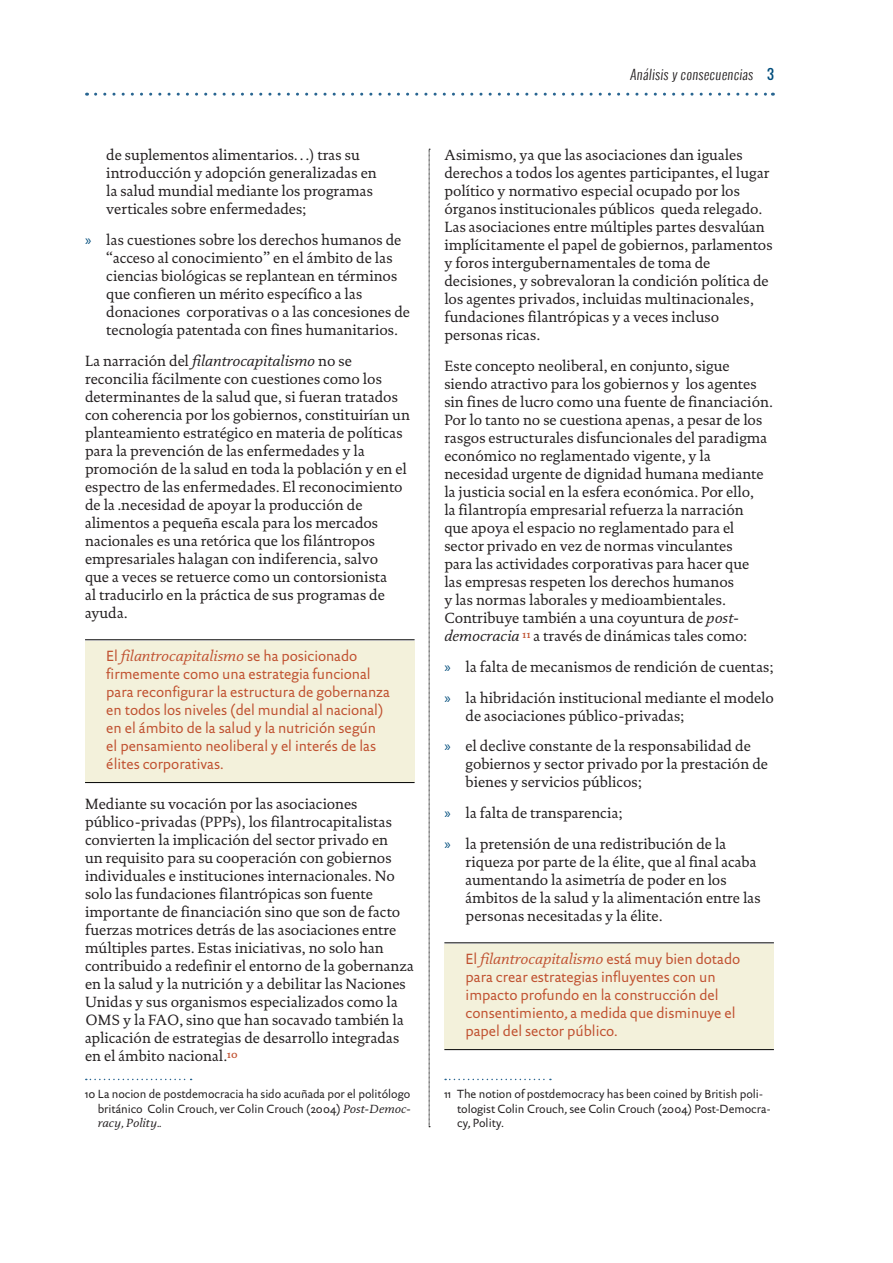
<style>
.page{position:relative;width:893px;height:1263px;background:#fff}
.page>*{position:absolute;margin:0;border:0;box-sizing:border-box;transform-origin:0 0}
.t1{font:15px/18px "DTL Documenta ST";color:#231f20}
.t2{font:15px/18px "DTL Documenta Sans T";letter-spacing:-.005em;color:#c05130}
.t3{font:italic 15px "DTL Documenta ST";color:#c05130}
.t4{font:300 13.5px "Oswald";color:#231f20}
.t5{font:12px/14.4px "DTL Documenta Sans ST";letter-spacing:-.005em;color:#231f20;text-align:right}
.t6{font:italic 12px "DTL Documenta ST";color:#231f20}
.s1{font-family:"Myriad Pro";color:#004d7c}
.s2{font-style:italic}
.s3{font-family:"DTL Documenta Sans T";font-style:normal}
.s4{font-family:"DTL Documenta ST";font-style:italic}
.s5{font-weight:400;color:#004d7c}
</style>
<div class="page">
<svg style="left:96px;top:93px;width:677px;height:3px"></svg>
<div style="left:85px;top:641px;width:330px;height:140px;background:#f3f1db"></div>
<hr style="left:85px;top:639px;width:330px;height:1px;background:#000">
<hr style="left:85px;top:782px;width:330px;height:1px;background:#000">
<svg style="left:86px;top:1079px;width:106px;height:1px"></svg>
<div style="left:444px;top:944px;width:330px;height:104px;background:#f3f1db"></div>
<hr style="left:444px;top:942px;width:330px;height:1px;background:#000">
<hr style="left:444px;top:1049px;width:330px;height:1px;background:#000">
<svg style="left:445px;top:1079px;width:106px;height:1px"></svg>
<svg style="left:429px;top:149px;width:1px;height:978px"></svg>
<p class="t1" style="left:106px;top:146px;width:272px">de suplementos alimentarios…) tras su introducción y adopción generalizadas en la salud mundial mediante los programas verticales sobre enfermedades;</p>
<p class="t1" style="left:106px;top:231px;width:305px;text-indent:-21px"><span class="s1">»</span> las cuestiones sobre los derechos humanos de “acceso al conocimiento” en el ámbito de las ciencias biológicas se replantean en términos que confieren un mérito específico a las donaciones corporativas o a las concesiones de tecnología patentada con fines humanitarios.</p>
<p class="t1" style="left:85px;top:352px;width:326px">La narración del <span class="s2">filantrocapitalismo</span> no se reconcilia fácilmente con cuestiones como los determinantes de la salud que, si fueran tratados con coherencia por los gobiernos, constituirían un planteamiento estratégico en materia de políticas para la prevención de las enfermedades y la promoción de la salud en toda la población y en el espectro de las enfermedades. El reconocimiento de la .necesidad de apoyar la producción de alimentos a pequeña escala para los mercados nacionales es una retórica que los filántropos empresariales halagan con indiferencia, salvo<br>que a veces se retuerce como un contorsionista<br>al traducirlo en la práctica de sus programas de ayuda.</p>
<p class="t3" style="left:106px;top:647px;width:252px"><span class="s3">El</span> filantrocapitalismo <span class="s3">se ha posicionado</span></p>
<p class="t2" style="left:106px;top:665px;width:285px">firmemente como una estrategia funcional para reconfigurar la estructura de gobernanza en todos los niveles (del mundial al nacional) en el ámbito de la salud y la nutrición según el pensamiento neoliberal y el interés de las élites corporativas.</p>
<p class="t1" style="left:85px;top:794px;width:330px">Mediante su vocación por las asociaciones público-privadas (PPPs), los filantrocapitalistas convierten la implicación del sector privado en<br>un requisito para su cooperación con gobiernos individuales e instituciones internacionales. No solo las fundaciones filantrópicas son fuente importante de financiación sino que son de facto fuerzas motrices detrás de las asociaciones entre múltiples partes. Estas iniciativas, no solo han contribuido a redefinir el entorno de la gobernanza en la salud y la nutrición y a debilitar las Naciones Unidas y sus organismos especializados como la OMS y la FAO, sino que han socavado también la aplicación de estrategias de desarrollo integradas en el ámbito nacional.<sup>10</sup></p>
<p class="t5" style="left:85px;top:1087px;width:327px">10 La nocion de postdemocracia ha sido acuñada por el politólogo británico Colin Crouch, ver Colin Crouch (2004) <span class="s4">Post-Democ-</span></p>
<p class="t6" style="left:98px;top:1115px;width:65px">racy, Polity..</p>
<p class="t4" style="left:630px;top:64px;width:146px">Análisis y consecuencias <span class="s5">3</span></p>
<p class="t1" style="left:444px;top:146px;width:330px">Asimismo, ya que las asociaciones dan iguales derechos a todos los agentes participantes, el lugar político y normativo especial ocupado por los órganos institucionales públicos queda relegado.<br>Las asociaciones entre múltiples partes desvalúan implícitamente el papel de gobiernos, parlamentos y foros intergubernamentales de toma de decisiones, y sobrevaloran la condición política de los agentes privados, incluidas multinacionales, fundaciones filantrópicas y a veces incluso personas ricas.</p>
<p class="t1" style="left:444px;top:357px;width:330px">Este concepto neoliberal, en conjunto, sigue siendo atractivo para los gobiernos y los agentes sin fines de lucro como una fuente de financiación.<br>Por lo tanto no se cuestiona apenas, a pesar de los rasgos estructurales disfuncionales del paradigma económico no reglamentado vigente, y la necesidad urgente de dignidad humana mediante la justicia social en la esfera económica. Por ello,<br>la filantropía empresarial refuerza la narración<br>que apoya el espacio no reglamentado para el sector privado en vez de normas vinculantes<br>para las actividades corporativas para hacer que<br>las empresas respeten los derechos humanos<br>y las normas laborales y medioambientales.<br>Contribuye también a una coyuntura de <span class="s2">post&shy;democracia</span> <sup>11</sup> a través de dinámicas tales como:</p>
<p class="t1" style="left:444px;top:651px;width:331px;line-height:30.8px"><span class="s1">»</span> la falta de mecanismos de rendición de cuentas; <span class="s1">»</span> la hibridación institucional mediante el modelo</p>
<p class="t1" style="left:444px;top:700px;width:308px;line-height:30.8px;text-indent:21px">de asociaciones público-privadas;<br><span class="s1">»</span> el declive constante de la responsabilidad de</p>
<p class="t1" style="left:466px;top:755px;width:304px">gobiernos y sector privado por la prestación de bienes y servicios públicos;</p>
<p class="t1" style="left:444px;top:798px;width:283px;line-height:30.8px"><span class="s1">»</span> la falta de transparencia;<br><span class="s1">»</span> la pretensión de una redistribución de la</p>
<p class="t1" style="left:466px;top:853px;width:297px">riqueza por parte de la élite, que al final acaba aumentando la asimetría de poder en los ámbitos de la salud y la alimentación entre las personas necesitadas y la élite.</p>
<p class="t2" style="left:466px;top:950px;width:276px">El <span class="s4">filantrocapitalismo</span> está muy bien dotado para crear estrategias influyentes con un impacto profundo en la construcción del consentimiento, a medida que disminuye el papel del sector público.</p>
<p class="t5" style="left:457px;top:1087px;width:315px;text-align:left;text-indent:-13px">11 The notion of postdemocracy has been coined by British poli&shy;tologist Colin Crouch, see Colin Crouch (2004) Post-Democra&shy;cy, Polity.</p>
</div>
